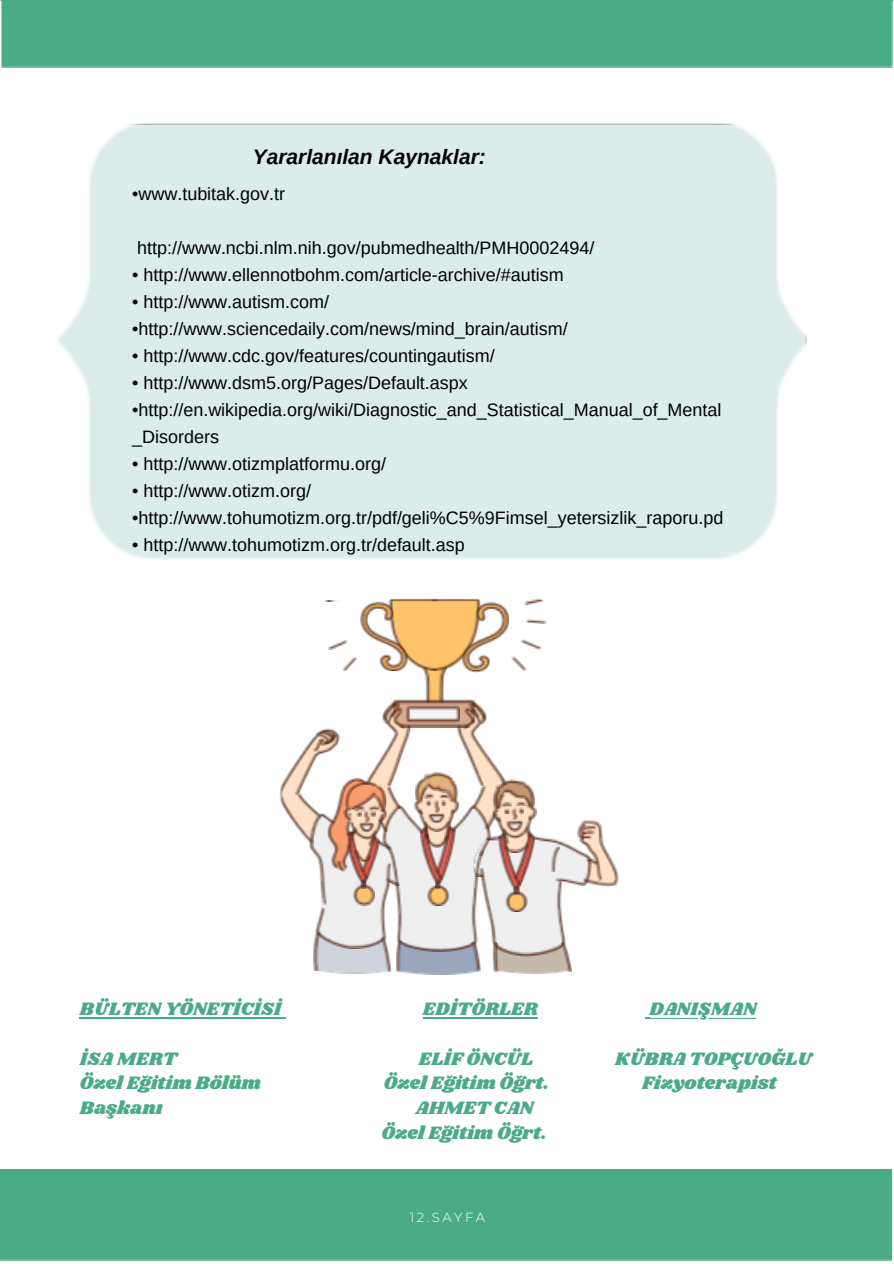
<style>
.page{position:relative;width:894px;height:1264px;background:#fff}
.page>*{position:absolute;margin:0;border:0;box-sizing:border-box;transform-origin:0 0}
.t1{font:italic 700 21px "Arimo";color:#000}
.t2{font:18.6px/24.8px "Shrikhand";color:#4cab87}
.t3{font:18px/27px "Arimo";color:#000}
.t4{font:300 13.2px "Montserrat";letter-spacing:.19em;color:#fff}
</style>
<div class="page">
<div style="left:0;top:0;width:892px;height:68px;background:#4cab87"></div>
<div style="left:0;top:1169px;width:891px;height:91px;background:#4cab87"></div>
<img style="left:494px;top:789px;width:41px;height:47px">
<img style="left:405px;top:707px;width:59px;height:16px">
<img style="left:483px;top:841px;width:99px;height:45px">
<div style="left:319px;top:948px;width:71px;height:25px;background:#cfd3dc"></div>
<img style="left:402px;top:951px;width:78px;height:23px">
<img style="left:494px;top:956px;width:77px;height:17px">
<img style="left:454px;top:800px;width:5px;height:4px">
<img style="left:387px;top:728px;width:23px;height:58px">
<img style="left:368px;top:707px;width:37px;height:77px">
<img style="left:382px;top:707px;width:17px;height:17px">
<img style="left:381px;top:702px;width:15px;height:18px">
<img style="left:458px;top:728px;width:6px;height:20px">
<img style="left:392px;top:699px;width:84px;height:8px">
<img style="left:399px;top:723px;width:65px;height:5px">
<img style="left:405px;top:705px;width:54px;height:17px">
<img style="left:388px;top:598px;width:43px;height:73px">
<img style="left:431px;top:598px;width:49px;height:74px">
<img style="left:422px;top:666px;width:9px;height:37px">
<img style="left:438px;top:666px;width:8px;height:36px">
<img style="left:360px;top:602px;width:48px;height:68px">
<img style="left:462px;top:602px;width:46px;height:70px">
<img style="left:431px;top:772px;width:13px;height:1px">
<img style="left:454px;top:781px;width:4px;height:20px">
<img style="left:387px;top:786px;width:12px;height:18px">
<img style="left:464px;top:706px;width:41px;height:78px">
<img style="left:490px;top:811px;width:6px;height:18px">
<img style="left:473px;top:784px;width:13px;height:20px">
<img style="left:382px;top:804px;width:101px;height:147px">
<img style="left:450px;top:804px;width:40px;height:51px">
<img style="left:396px;top:939px;width:6px;height:33px">
<img style="left:471px;top:939px;width:9px;height:32px">
<img style="left:428px;top:883px;width:21px;height:22px">
<svg style="left:435px;top:883px;width:6px;height:6px"></svg>
<img style="left:420px;top:824px;width:35px;height:59px">
<img style="left:423px;top:827px;width:19px;height:52px">
<img style="left:435px;top:827px;width:15px;height:46px">
<img style="left:424px;top:832px;width:24px;height:15px">
<svg style="left:414px;top:773px;width:40px;height:40px"></svg>
<img style="left:418px;top:784px;width:11px;height:18px">
<img style="left:379px;top:838px;width:13px;height:11px">
<img style="left:368px;top:780px;width:9px;height:24px">
<img style="left:377px;top:784px;width:9px;height:20px">
<img style="left:280px;top:761px;width:29px;height:81px">
<svg style="left:318px;top:728px;width:18px;height:4px"></svg>
<img style="left:296px;top:732px;width:43px;height:63px">
<img style="left:297px;top:793px;width:24px;height:24px">
<img style="left:309px;top:813px;width:18px;height:48px">
<img style="left:315px;top:861px;width:77px;height:87px">
<img style="left:314px;top:930px;width:7px;height:41px">
<img style="left:381px;top:936px;width:10px;height:35px">
<img style="left:352px;top:883px;width:22px;height:22px">
<svg style="left:360px;top:883px;width:6px;height:5px"></svg>
<svg style="left:368px;top:804px;width:20px;height:32px"></svg>
<img style="left:346px;top:834px;width:33px;height:49px">
<img style="left:350px;top:829px;width:19px;height:50px">
<img style="left:361px;top:836px;width:14px;height:36px">
<img style="left:368px;top:849px;width:3px;height:14px">
<svg style="left:386px;top:878px;width:13px;height:7px"></svg>
<img style="left:327px;top:777px;width:41px;height:90px">
<img style="left:336px;top:858px;width:9px;height:14px">
<img style="left:342px;top:819px;width:10px;height:49px">
<img style="left:496px;top:820px;width:36px;height:16px">
<img style="left:492px;top:789px;width:9px;height:33px">
<img style="left:531px;top:806px;width:5px;height:14px">
<svg style="left:501px;top:801px;width:30px;height:28px"></svg>
<img style="left:582px;top:820px;width:36px;height:66px">
<img style="left:577px;top:824px;width:9px;height:12px">
<svg style="left:591px;top:856px;width:8px;height:8px"></svg>
<img style="left:486px;top:836px;width:12px;height:5px">
<img style="left:480px;top:867px;width:86px;height:89px">
<img style="left:492px;top:940px;width:6px;height:32px">
<img style="left:561px;top:940px;width:10px;height:31px">
<img style="left:505px;top:890px;width:22px;height:21px">
<svg style="left:513px;top:889px;width:6px;height:6px"></svg>
<img style="left:498px;top:829px;width:37px;height:60px">
<img style="left:501px;top:832px;width:19px;height:53px">
<img style="left:513px;top:832px;width:18px;height:47px">
<svg style="left:474px;top:872px;width:10px;height:4px"></svg>
<img style="left:503px;top:843px;width:27px;height:9px">
<img style="left:532px;top:836px;width:59px;height:49px">
<img style="left:550px;top:845px;width:9px;height:27px">
<svg style="left:495px;top:783px;width:5px;height:8px"></svg>
<img style="left:498px;top:778px;width:28px;height:11px">
<img style="left:523px;top:783px;width:11px;height:24px">
<img style="left:496px;top:792px;width:9px;height:17px">
<img style="left:503px;top:788px;width:21px;height:10px">
<img style="left:522px;top:795px;width:9px;height:14px">
<img style="left:328px;top:640px;width:20px;height:9px">
<img style="left:342px;top:657px;width:15px;height:13px">
<img style="left:524px;top:599px;width:19px;height:5px">
<img style="left:526px;top:619px;width:20px;height:5px">
<img style="left:521px;top:639px;width:19px;height:10px">
<img style="left:512px;top:656px;width:14px;height:14px">
<hr style="left:80px;top:1017px;width:201px;height:1px;background:#4cab87">
<hr style="left:423px;top:1017px;width:114px;height:1px;background:#4cab87">
<svg style="left:645px;top:1017px;width:111px;height:1px"></svg>
<p class="t1" style="left:253px;top:145px;width:234px">Yararlanılan Kaynaklar:</p>
<p class="t3" style="left:132px;top:180px;width:154px">•www.tubitak.gov.tr</p>
<p class="t3" style="left:137px;top:234px;width:458px">http://www.ncbi.nlm.nih.gov/pubmedhealth/PMH0002494/</p>
<p class="t3" style="left:132px;top:261px;width:433px">• http://www.ellennotbohm.com/article-archive/#autism</p>
<p class="t3" style="left:132px;top:288px;width:198px">• http://www.autism.com/</p>
<p class="t3" style="left:132px;top:315px;width:437px">•http://www.sciencedaily.com/news/mind_brain/autism/</p>
<p class="t3" style="left:132px;top:342px;width:364px">• http://www.cdc.gov/features/countingautism/</p>
<p class="t3" style="left:132px;top:369px;width:337px">• http://www.dsm5.org/Pages/Default.aspx</p>
<p class="t3" style="left:132px;top:396px;width:590px">•http://en.wikipedia.org/wiki/Diagnostic_and_Statistical_Manual_of_Mental _Disorders</p>
<p class="t3" style="left:132px;top:450px;width:255px">• http://www.otizmplatformu.org/</p>
<p class="t3" style="left:132px;top:477px;width:180px">• http://www.otizm.org/</p>
<p class="t3" style="left:132px;top:504px;width:592px">•http://www.tohumotizm.org.tr/pdf/geli%C5%9Fimsel_yetersizlik_raporu.pd</p>
<p class="t3" style="left:132px;top:531px;width:334px">• http://www.tohumotizm.org.tr/default.asp</p>
<p class="t2" style="left:80px;top:997px;width:203px">BÜLTEN YÖNETİCİSİ</p>
<p class="t2" style="left:423px;top:997px;width:116px">EDİTÖRLER</p>
<p class="t2" style="left:649px;top:997px;width:108px">DANIŞMAN</p>
<p class="t2" style="left:80px;top:1046px;width:98px">İSA MERT</p>
<p class="t2" style="left:419px;top:1046px;width:116px">ELİF ÖNCÜL</p>
<p class="t2" style="left:615px;top:1046px;width:198px">KÜBRA TOPÇUOĞLU</p>
<p class="t2" style="left:80px;top:1071px;width:183px">Özel Eğitim Bölüm</p>
<p class="t2" style="left:384px;top:1071px;width:166px">Özel Eğitim Öğrt.</p>
<p class="t2" style="left:642px;top:1071px;width:136px">Fizyoterapist</p>
<p class="t2" style="left:80px;top:1096px;width:84px">Başkanı</p>
<p class="t2" style="left:381px;top:1096px;width:166px;text-indent:34px">AHMET CAN<br>Özel Eğitim Öğrt.</p>
<p class="t4" style="left:409px;top:1209px;width:77px">12.SAYFA</p>
</div>
